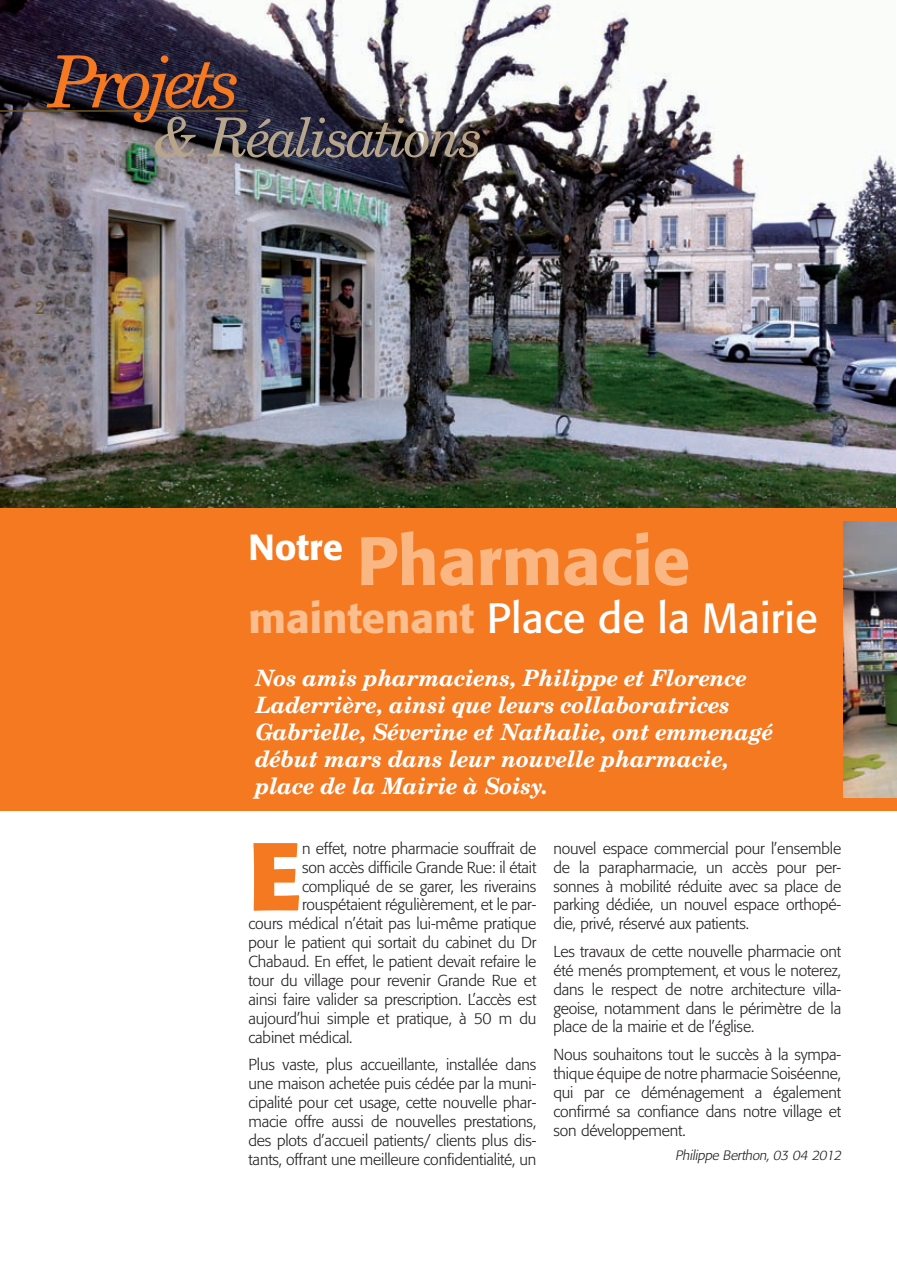
<style>
.page{position:relative;width:897px;height:1267px;background:#fff}
.page>*{position:absolute;margin:0;border:0;box-sizing:border-box;transform-origin:0 0}
.t1{font:700 95.4px "Formata";color:#f47921}
.t2{font:italic 72px "Century Schoolbook BT";letter-spacing:-.08em;color:#f47921}
.t3{font:500 67.5px "Formata";color:#fab783}
.t4{font:italic 54px "Century Schoolbook BT";letter-spacing:-.05em;color:#b7a68c}
.t5{font:42px "Formata";color:#fff}
.t6{font:italic 700 22.5px/27px "Century Schoolbook BT";color:#fff}
.t7{font:18px "Century Schoolbook BT";color:#6d5425}
.t8{font:300 15.75px/18.9px "Formata";letter-spacing:-.01em;color:#231f20;text-align:justify}
.t9{font:italic 300 13.5px "Formata";color:#231f20}
.s1{font-weight:500;color:#fbbe8e}
</style>
<div class="page">
<img style="left:0;top:0;width:895px;height:508px">
<hr style="left:0;top:110px;width:248px;height:2px;background:#6d5425">
<div style="left:0;top:508px;width:896px;height:302px;background:#f47921"></div>
<img style="left:843px;top:522px;width:53px;height:275px">
<h2 class="t2" style="left:49px;top:37px;width:193px">Projets</h2>
<h3 class="t4" style="left:152px;top:104px;width:332px">&amp; Réalisations</h3>
<p class="t7" style="left:35px;top:296px;width:11px">2</p>
<h3 class="t3" style="left:248px;top:519px;width:443px"><sup>Notre</sup> Pharmacie</h3>
<h3 class="t5" style="left:248px;top:592px;width:570px"><span class="s1">maintenant</span> Place de la Mairie</h3>
<h3 class="t6" style="left:256px;top:663px;width:519px">Nos amis pharmaciens, Philippe et Florence Laderrière, ainsi que leurs collaboratrices Gabrielle, Séverine et Nathalie, ont emmenagé début mars dans leur nouvelle pharmacie, place de la Mairie à Soisy.</h3>
<h1 class="t1" style="left:248px;top:816px;width:55px">E</h1>
<p class="t8" style="left:302px;top:838px;width:236px">n effet, notre pharmacie souffrait de</p>
<p class="t8" style="left:302px;top:857px;width:236px">son accès difficile Grande Rue: il était</p>
<p class="t8" style="left:302px;top:876px;width:236px">compliqué de se garer, les riverains</p>
<p class="t8" style="left:302px;top:895px;width:236px">rouspétaient régulièrement, et le par-</p>
<p class="t8" style="left:248px;top:914px;width:289px">cours médical n’était pas lui-même pratique</p>
<p class="t8" style="left:248px;top:933px;width:289px">pour le patient qui sortait du cabinet du Dr</p>
<p class="t8" style="left:248px;top:952px;width:289px">Chabaud. En effet, le patient devait refaire le</p>
<p class="t8" style="left:248px;top:971px;width:289px">tour du village pour revenir Grande Rue et</p>
<p class="t8" style="left:248px;top:990px;width:289px">ainsi faire valider sa prescription. L’accès est</p>
<p class="t8" style="left:248px;top:1009px;width:289px">aujourd’hui simple et pratique, à 50 m du</p>
<p class="t8" style="left:248px;top:1027px;width:105px">cabinet médical.</p>
<p class="t8" style="left:248px;top:1055px;width:289px">Plus vaste, plus accueillante, installée dans une maison achetée puis cédée par la muni&shy;cipalité pour cet usage, cette nouvelle phar&shy;macie offre aussi de nouvelles prestations, des plots d’accueil patients/ clients plus dis&shy;tants, offrant une meilleure confidentialité, un</p>
<p class="t8" style="left:553px;top:838px;width:289px">nouvel espace commercial pour l’ensemble de la parapharmacie, un accès pour per&shy;sonnes à mobilité réduite avec sa place de parking dédiée, un nouvel espace orthopé&shy;die, privé, réservé aux patients.</p>
<p class="t8" style="left:553px;top:941px;width:289px">Les travaux de cette nouvelle pharmacie ont été menés promptement, et vous le noterez, dans le respect de notre architecture villa&shy;geoise, notamment dans le périmètre de la place de la mairie et de l’église.</p>
<p class="t8" style="left:553px;top:1044px;width:289px">Nous souhaitons tout le succès à la sympa&shy;thique équipe de notre pharmacie Soiséenne, qui par ce déménagement a également confirmé sa confiance dans notre village et son développement.</p>
<p class="t9" style="left:675px;top:1147px;width:170px">Philippe Berthon, 03 04 2012</p>
</div>
